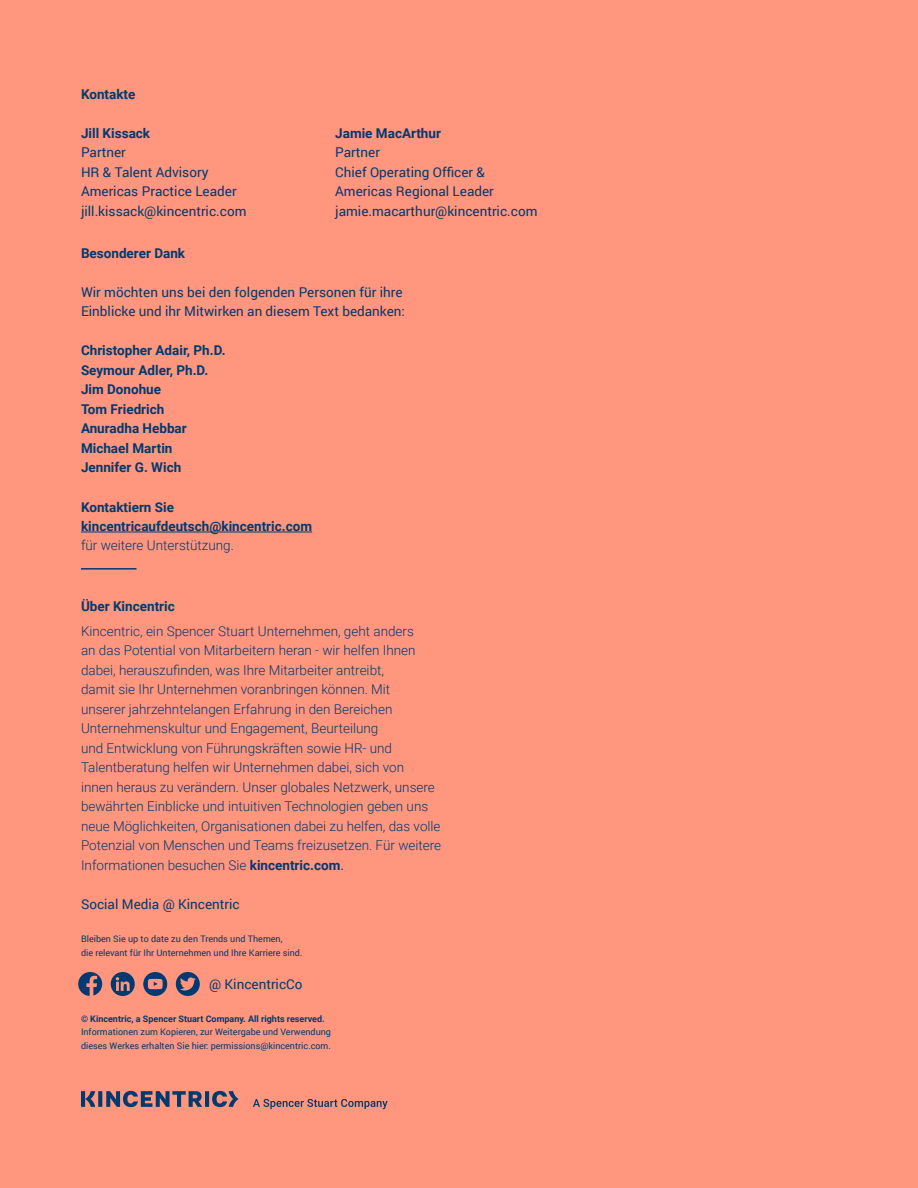
<style>
.page{position:relative;width:918px;height:1188px;background:#ff967d}
.page>*{position:absolute;margin:0;border:0;box-sizing:border-box;transform-origin:0 0}
.t1{font:300 13.5px/19.5px "Roboto";color:#003a70}
.t2{font:13.5px/19.5px "Roboto";color:#003a70}
.t3{font:700 13.5px/19.5px "Roboto";color:#003a70}
.t4{font:9px/13.5px "Roboto";color:#003a70}
.t5{font:700 9px "Roboto";color:#003a70}
.s1{font-weight:700}
.s2{font-weight:400}
</style>
<div class="page">
<svg style="left:81px;top:1091px;width:307px;height:18px"></svg>
<hr style="left:81px;top:568px;width:55px;height:2px;background:#003a70">
<svg style="left:143px;top:972px;width:24px;height:24px"></svg>
<svg style="left:176px;top:972px;width:24px;height:24px"></svg>
<svg style="left:111px;top:972px;width:24px;height:24px"></svg>
<svg style="left:78px;top:972px;width:24px;height:24px"></svg>
<hr style="left:81px;top:532px;width:231px;height:1px;background:#003a70">
<p class="t3" style="left:81px;top:84px;width:56px">Kontakte</p>
<p class="t3" style="left:81px;top:123px;width:71px">Jill Kissack</p>
<p class="t2" style="left:81px;top:142px;width:167px">Partner<br>HR &amp; Talent Advisory<br>Americas Practice Leader jill.kissack@kincentric.com</p>
<p class="t3" style="left:335px;top:123px;width:107px">Jamie MacArthur</p>
<p class="t2" style="left:335px;top:142px;width:204px">Partner<br>Chief Operating Officer &amp;<br>Americas Regional Leader jamie.macarthur@kincentric.com</p>
<p class="t3" style="left:81px;top:243px;width:106px">Besonderer Dank</p>
<p class="t2" style="left:81px;top:282px;width:325px">Wir möchten uns bei den folgenden Personen für ihre<br>Einblicke und ihr Mitwirken an diesem Text bedanken:</p>
<p class="t3" style="left:81px;top:340px;width:146px">Christopher Adair, Ph.D.<br>Seymour Adler, Ph.D.<br>Jim Donohue<br>Tom Friedrich<br>Anuradha Hebbar<br>Michael Martin<br>Jennifer G. Wich</p>
<p class="t3" style="left:81px;top:496px;width:233px">Kontaktiern Sie kincentricaufdeutsch@kincentric.com</p>
<p class="t1" style="left:81px;top:535px;width:155px">für weitere Unterstützung.</p>
<p class="t3" style="left:81px;top:595px;width:95px">Über Kincentric</p>
<p class="t1" style="left:81px;top:621px;width:362px">Kincentric, ein Spencer Stuart Unternehmen, geht anders<br>an das Potential von Mitarbeitern heran - wir helfen Ihnen dabei, herauszufinden, was Ihre Mitarbeiter antreibt,<br>damit sie Ihr Unternehmen voranbringen können. Mit<br>unserer jahrzehntelangen Erfahrung in den Bereichen Unternehmenskultur und Engagement, Beurteilung<br>und Entwicklung von Führungskräften sowie HR- und Talentberatung helfen wir Unternehmen dabei, sich von<br>innen heraus zu verändern. Unser globales Netzwerk, unsere bewährten Einblicke und intuitiven Technologien geben uns neue Möglichkeiten, Organisationen dabei zu helfen, das volle Potenzial von Menschen und Teams freizusetzen. Für weitere Informationen besuchen Sie <span class="s1">kincentric.com</span><span class="s2">.</span></p>
<p class="t2" style="left:81px;top:894px;width:160px">Social Media @ Kincentric</p>
<p class="t4" style="left:81px;top:932px;width:223px">Bleiben Sie up to date zu den Trends und Themen,<br>die relevant für Ihr Unternehmen und Ihre Karriere sind.</p>
<p class="t2" style="left:209px;top:973px;width:95px">@ KincentricCo</p>
<p class="t5" style="left:81px;top:1012px;width:245px">© Kincentric, a Spencer Stuart Company. All rights reserved.</p>
<p class="t4" style="left:81px;top:1025px;width:252px">Informationen zum Kopieren, zur Weitergabe und Verwendung dieses Werkes erhalten Sie hier: permissions@kincentric.com.</p>
</div>
